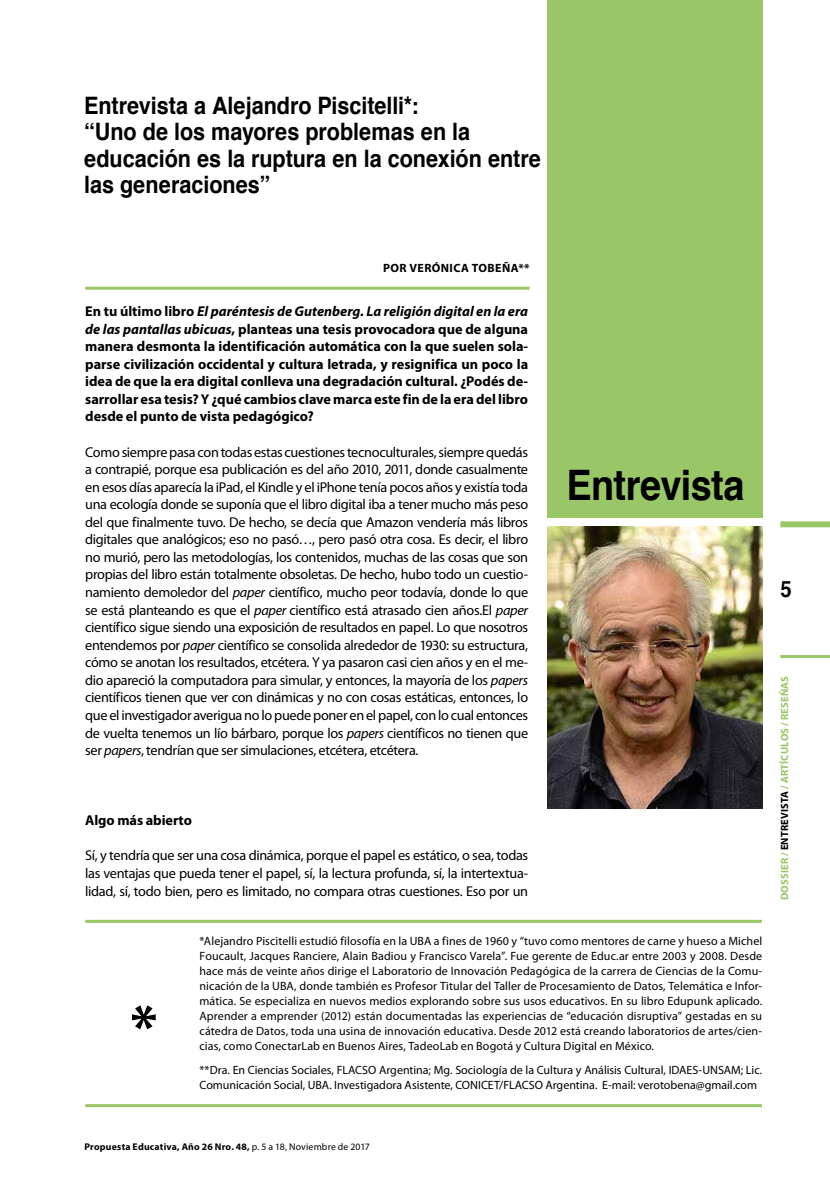
<style>
.page{position:relative;width:830px;height:1191px;background:#fff}
.page>*{position:absolute;margin:0;border:0;box-sizing:border-box;transform-origin:0 0}
.t1{font:700 42px "Helvetica";letter-spacing:-.015em;color:#000;scale:.9 1}
.t2{font:700 24px/26.4px "Helvetica";letter-spacing:-.005em;color:#000;scale:.9 1}
.t3{font:700 22.5px "Helvetica";color:#000;scale:.9 1}
.t4{font:14.25px/17.5px "Myriad Pro";letter-spacing:-.02em;color:#000;text-align:justify}
.t5{font:700 14.25px/17.5px "Myriad Pro";color:#000;text-align:justify}
.t6{font:12px/15px "Myriad Pro";color:#000;text-align:justify}
.t7{font:700 12px "Myriad Pro";letter-spacing:.035em;color:#000}
.t8{font:700 10.5px "Myriad Pro";letter-spacing:.015em;color:#99c667}
.t9{font:700 9.75px "Myriad Pro";letter-spacing:.02em;color:#000}
.s1{font-style:italic}
.s2{color:#000}
.s3{font-weight:400}
</style>
<div class="page">
<hr style="left:780px;top:655px;width:49px;height:3px;background:#99c667">
<div style="left:780px;top:521px;width:49px;height:6px;background:#99c667"></div>
<div style="left:547px;top:0;width:215px;height:518px;background:#99c667"></div>
<hr style="left:85px;top:919px;width:676px;height:3px;background:#99c667">
<hr style="left:85px;top:1104px;width:676px;height:3px;background:#99c667">
<svg style="left:132px;top:1005px;width:24px;height:24px"></svg>
<img style="left:547px;top:527px;width:215px;height:281px">
<hr style="left:85px;top:287px;width:444px;height:3px;background:#99c667">
<h2 class="t2" style="left:84px;top:93px;width:509px">Entrevista a Alejandro Piscitelli*:<br>“Uno de los mayores problemas en la educación es la ruptura en la conexión entre las generaciones”</h2>
<p class="t7" style="left:383px;top:260px;width:148px">POR VERÓNICA TOBEÑA**</p>
<p class="t5" style="left:85px;top:302px;width:444px">En tu último libro <span class="s1">El paréntesis de Gutenberg. La religión digital en la era de las pantallas ubicuas</span>, planteas una tesis provocadora que de alguna manera desmonta la identificación automática con la que suelen sola&shy;parse civilización occidental y cultura letrada, y resignifica un poco la idea de que la era digital conlleva una degradación cultural. ¿Podés de&shy;sarrollar esa tesis? Y ¿qué cambios clave marca este fin de la era del libro desde el punto de vista pedagógico?</p>
<p class="t4" style="left:85px;top:443px;width:444px">Como siempre pasa con todas estas cuestiones tecnoculturales, siempre quedás a contrapié, porque esa publicación es del año 2010, 2011, donde casualmente en esos días aparecía la iPad, el Kindle y el iPhone tenía pocos años y existía toda una ecología donde se suponía que el libro digital iba a tener mucho más peso del que finalmente tuvo. De hecho, se decía que Amazon vendería más libros digitales que analógicos; eso no pasó…, pero pasó otra cosa. Es decir, el libro no murió, pero las metodologías, los contenidos, muchas de las cosas que son propias del libro están totalmente obsoletas. De hecho, hubo todo un cuestio&shy;namiento demoledor del <span class="s1">paper</span> científico, mucho peor todavía, donde lo que se está planteando es que el <span class="s1">paper</span> científico está atrasado cien años.El <span class="s1">paper </span>científico sigue siendo una exposición de resultados en papel. Lo que nosotros entendemos por <span class="s1">paper</span> científico se consolida alrededor de 1930: su estructura, cómo se anotan los resultados, etcétera. Y ya pasaron casi cien años y en el me&shy;dio apareció la computadora para simular, y entonces, la mayoría de los <span class="s1">papers </span>científicos tienen que ver con dinámicas y no con cosas estáticas, entonces, lo que el investigador averigua no lo puede poner en el papel, con lo cual entonces de vuelta tenemos un lío bárbaro, porque los <span class="s1">papers</span> científicos no tienen que ser <span class="s1">papers</span>, tendrían que ser simulaciones, etcétera, etcétera.</p>
<p class="t5" style="left:85px;top:811px;width:108px">Algo más abierto</p>
<p class="t4" style="left:85px;top:847px;width:444px">Sí, y tendría que ser una cosa dinámica, porque el papel es estático, o sea, todas las ventajas que pueda tener el papel, sí, la lectura profunda, sí, la intertextua&shy;lidad, sí, todo bien, pero es limitado, no compara otras cuestiones. Eso por un</p>
<h1 class="t1" style="left:566px;top:451px;width:199px">Entrevista</h1>
<p class="t6" style="left:199px;top:934px;width:564px">*Alejandro Piscitelli estudió filosofía en la UBA a fines de 1960 y “tuvo como mentores de carne y hueso a Michel Foucault, Jacques Ranciere, Alain Badiou y Francisco Varela”. Fue gerente de Educ.ar entre 2003 y 2008. Desde hace más de veinte años dirige el Laboratorio de Innovación Pedagógica de la carrera de Ciencias de la Comu&shy;nicación de la UBA, donde también es Profesor Titular del Taller de Procesamiento de Datos, Telemática e Infor&shy;mática. Se especializa en nuevos medios explorando sobre sus usos educativos. En su libro Edupunk aplicado.<br>Aprender a emprender (2012) están documentadas las experiencias de “educación disruptiva” gestadas en su cátedra de Datos, toda una usina de innovación educativa. Desde 2012 está creando laboratorios de artes/cien&shy;cias, como ConectarLab en Buenos Aires, TadeoLab en Bogotá y Cultura Digital en México.</p>
<p class="t6" style="left:199px;top:1062px;width:564px">**Dra. En Ciencias Sociales, FLACSO Argentina; Mg. Sociología de la Cultura y Análisis Cultural, IDAES-UNSAM; Lic.<br>Comunicación Social, UBA. Investigadora Asistente, CONICET/FLACSO Argentina. E-mail: verotobena@gmail.com</p>
<h3 class="t3" style="left:780px;top:571px;width:14px">5</h3>
<p class="t8" style="left:777px;top:900px;width:225px;rotate:-90deg">DOSSIER / <span class="s2">ENTREVISTA</span> / ARTÍCULOS / RESEÑAS</p>
<p class="t9" style="left:84px;top:1140px;width:287px">Propuesta Educativa, Año 26 Nro. 48, <span class="s3">p. 5 a 18, Noviembre de 2017</span></p>
</div>
